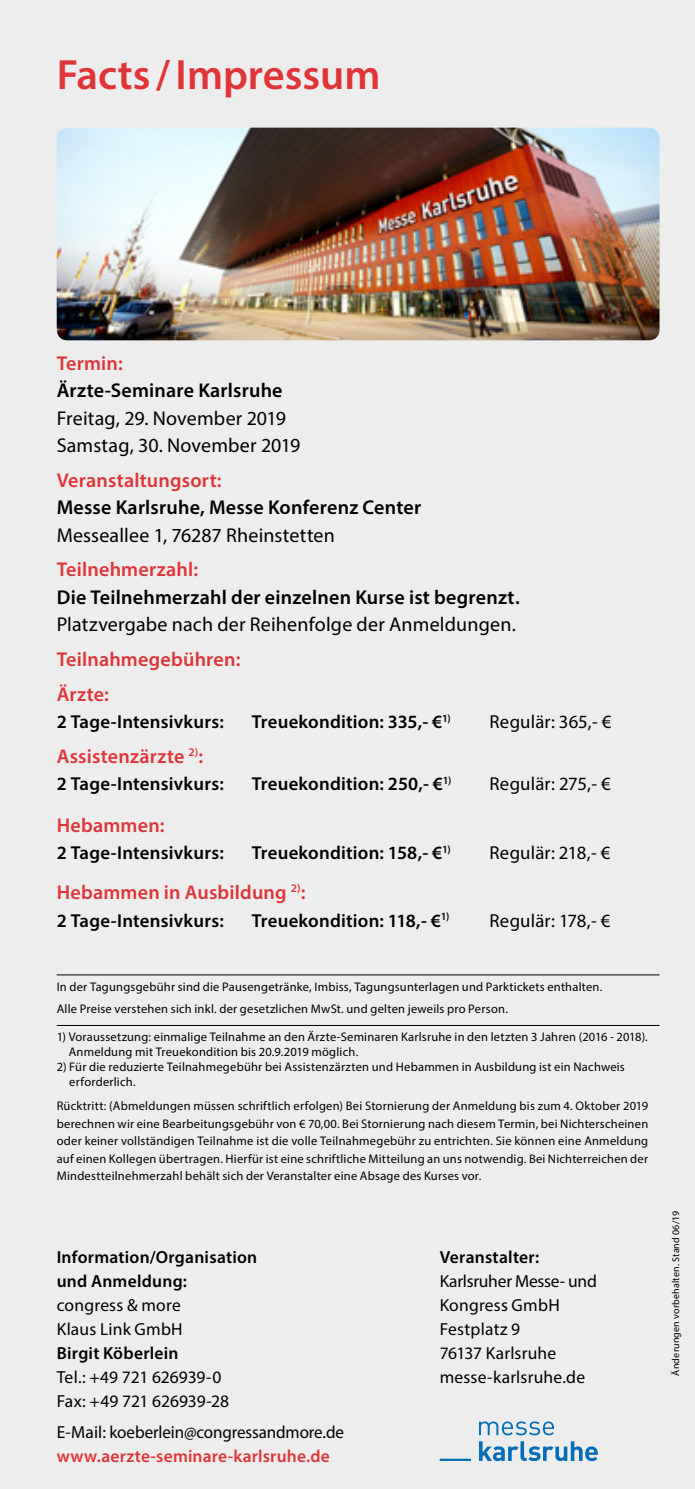
<style>
.page{position:relative;width:695px;height:1489px;background:#fff}
.page>*{position:absolute;margin:0;border:0;box-sizing:border-box;transform-origin:0 0}
.t1{font:600 42.5px "Myriad Pro";color:#df3539}
.t2{font:20px/27.5px "Myriad Pro";letter-spacing:.01em;color:#000}
.t3{font:600 20px/34.5px "Myriad Pro";letter-spacing:.01em;color:#df3539}
.t4{font:600 20px "Myriad Pro";letter-spacing:.01em;color:#000}
.t5{font:600 18.75px "Myriad Pro";letter-spacing:.01em;color:#000}
.t6{font:18.75px "Myriad Pro";letter-spacing:.01em;color:#000}
.t7{font:17.5px/24px "Myriad Pro";letter-spacing:.005em;color:#000}
.t8{font:600 17.5px/24px "Myriad Pro";letter-spacing:.015em;color:#000}
.t9{font:600 17.5px "Myriad Pro";letter-spacing:.01em;color:#df3539}
.t10{font:12.5px/17.5px "Myriad Pro";letter-spacing:.015em;color:#000}
.t11{font:10px "Myriad Pro";letter-spacing:.02em;color:#000}
</style>
<div class="page">
<div style="left:0;top:0;width:694px;height:1488px;background:#ededed"></div>
<img style="left:57px;top:128px;width:602px;height:212px">
<hr style="left:57px;top:974px;width:602px;height:1px;background:#000">
<hr style="left:57px;top:1024px;width:602px;height:1px;background:#000">
<svg style="left:479px;top:1421px;width:75px;height:14px"></svg>
<svg style="left:479px;top:1441px;width:118px;height:19px"></svg>
<hr style="left:439px;top:1458px;width:32px;height:2px;background:#006eb7">
<h1 class="t1" style="left:57px;top:47px;width:325px">Facts /Impressum</h1>
<h2 class="t3" style="left:57px;top:345px;width:68px">Termin:</h2>
<h2 class="t4" style="left:57px;top:377px;width:227px">Ärzte-Seminare Karlsruhe</h2>
<h2 class="t2" style="left:57px;top:404px;width:245px">Freitag, 29. November 2019<br>Samstag, 30. November 2019</h2>
<h2 class="t3" style="left:57px;top:462px;width:166px">Veranstaltungsort:</h2>
<h2 class="t4" style="left:57px;top:494px;width:366px">Messe Karlsruhe, Messe Konferenz Center</h2>
<h2 class="t2" style="left:57px;top:521px;width:280px">Messeallee 1, 76287 Rheinstetten</h2>
<h2 class="t3" style="left:57px;top:552px;width:143px">Teilnehmerzahl:</h2>
<h2 class="t4" style="left:57px;top:584px;width:464px">Die Teilnehmerzahl der einzelnen Kurse ist begrenzt.</h2>
<h2 class="t2" style="left:57px;top:610px;width:460px">Platzvergabe nach der Reihenfolge der Anmeldungen.</h2>
<h2 class="t3" style="left:57px;top:641px;width:185px">Teilnahmegebühren:<br>Ärzte:</h2>
<h3 class="t5" style="left:57px;top:709px;width:168px">2 Tage-Intensivkurs:</h3>
<h3 class="t5" style="left:252px;top:709px;width:200px">Treuekondition: 335,- €<sup>1)</sup></h3>
<h3 class="t6" style="left:489px;top:710px;width:123px">Regulär: 365,- €</h3>
<h2 class="t3" style="left:57px;top:738px;width:148px">Assistenzärzte <sup>2)</sup>:</h2>
<h3 class="t5" style="left:57px;top:772px;width:168px">2 Tage-Intensivkurs:</h3>
<h3 class="t5" style="left:252px;top:772px;width:201px">Treuekondition: 250,- €<sup>1)</sup></h3>
<h3 class="t6" style="left:489px;top:772px;width:123px">Regulär: 275,- €</h3>
<h2 class="t3" style="left:57px;top:807px;width:109px">Hebammen:</h2>
<h3 class="t5" style="left:57px;top:841px;width:168px">2 Tage-Intensivkurs:</h3>
<h3 class="t5" style="left:252px;top:841px;width:200px">Treuekondition: 158,- €<sup>1)</sup></h3>
<h3 class="t6" style="left:489px;top:841px;width:122px">Regulär: 218,- €</h3>
<h2 class="t3" style="left:57px;top:874px;width:250px">Hebammen in Ausbildung <sup>2)</sup>:</h2>
<h3 class="t5" style="left:57px;top:908px;width:168px">2 Tage-Intensivkurs:</h3>
<h3 class="t5" style="left:252px;top:908px;width:199px">Treuekondition: 118,- €<sup>1)</sup></h3>
<h3 class="t6" style="left:489px;top:908px;width:122px">Regulär: 178,- €</h3>
<p class="t10" style="left:57px;top:975px;width:547px;line-height:22px">In der Tagungsgebühr sind die Pausengetränke, Imbiss, Tagungsunterlagen und Parktickets enthalten.<br>Alle Preise verstehen sich inkl. der gesetzlichen MwSt. und gelten jeweils pro Person.</p>
<p class="t10" style="left:69px;top:1028px;width:580px;line-height:15px;text-indent:-12px">1) Voraussetzung: einmalige Teilnahme an den Ärzte-Seminaren Karlsruhe in den letzten 3 Jahren (2016 - 2018).<br>Anmeldung mit Treuekondition bis 20.9.2019 möglich.</p>
<p class="t10" style="left:69px;top:1058px;width:557px;line-height:15px;text-indent:-13px">2) Für die reduzierte Teilnahmegebühr bei Assistenzärzten und Hebammen in Ausbildung ist ein Nachweis erforderlich.</p>
<p class="t10" style="left:57px;top:1096px;width:593px;text-align:justify">Rücktritt: (Abmeldungen müssen schriftlich erfolgen) Bei Stornierung der Anmeldung bis zum 4. Oktober 2019 berechnen wir eine Bearbeitungsgebühr von € 70,00. Bei Stornierung nach diesem Termin, bei Nichterscheinen oder keiner vollständigen Teilnahme ist die volle Teilnahmegebühr zu entrichten. Sie können eine Anmeldung auf einen Kollegen übertragen. Hierfür ist eine schriftliche Mitteilung an uns notwendig. Bei Nichterreichen der Mindestteilnehmerzahl behält sich der Veranstalter eine Absage des Kurses vor.</p>
<h3 class="t8" style="left:57px;top:1244px;width:202px">Information/Organisation und Anmeldung:</h3>
<h3 class="t7" style="left:57px;top:1292px;width:127px">congress &amp; more<br>Klaus Link GmbH</h3>
<h3 class="t8" style="left:57px;top:1340px;width:123px">Birgit Köberlein</h3>
<h3 class="t7" style="left:57px;top:1364px;width:174px">Tel.: +49 721 626939-0<br>Fax: +49 721 626939-28</h3>
<h3 class="t7" style="left:57px;top:1419px;width:289px">E-Mail: koeberlein@congressandmore.de</h3>
<h3 class="t9" style="left:57px;top:1444px;width:274px">www.aerzte-seminare-karlsruhe.de</h3>
<h3 class="t8" style="left:439px;top:1244px;width:101px">Veranstalter:</h3>
<h3 class="t7" style="left:439px;top:1268px;width:159px">Karlsruher Messe- und<br>Kongress GmbH<br>Festplatz 9<br>76137 Karlsruhe messe-karlsruhe.de</h3>
<p class="t11" style="left:669px;top:1375px;width:166px;rotate:-90deg">Änderungen vorbehalten. Stand 06/19</p>
</div>
